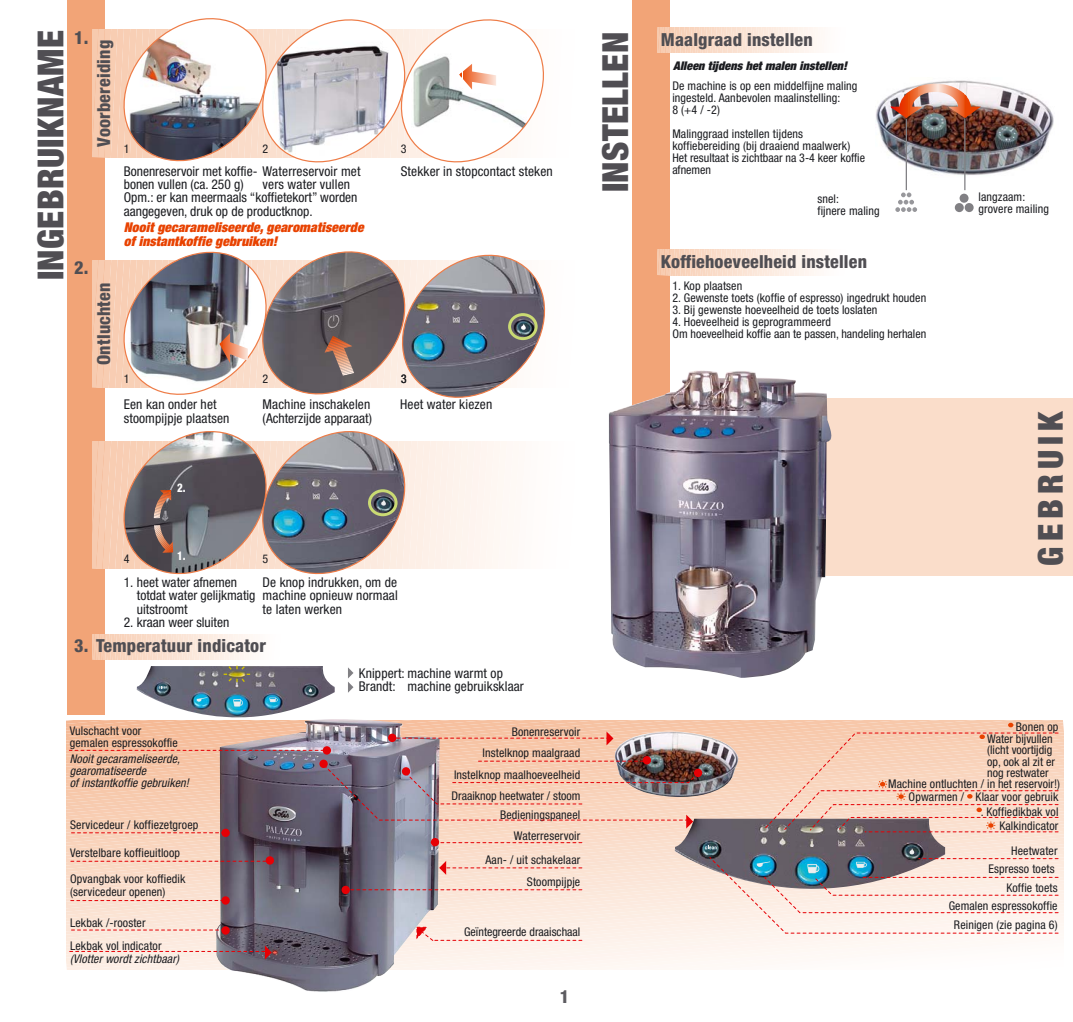
<style>
.page{position:relative;width:1073px;height:1022px;background:#fff}
.page>*{position:absolute;margin:0;border:0;box-sizing:border-box;transform-origin:0 0}
.t1{font:900 condensed 36px "Helvetica Neue";letter-spacing:.01em;color:#504e53}
.t2{font:900 condensed 34.5px "Helvetica Neue";letter-spacing:.15em;color:#504e53}
.t3{font:800 condensed 18px "Helvetica Neue";letter-spacing:.01em;color:#504e53}
.t4{font:800 condensed 18px "Helvetica Neue";color:#5c5b60}
.t5{font:condensed 13.5px/13.5px "Helvetica Neue";letter-spacing:.01em;color:#1b1c20}
.t6{font:italic 900 expanded 13.5px/13.5px "Helvetica Neue";letter-spacing:.01em;color:#e84200}
.t7{font:condensed 12px/12px "Helvetica Neue";letter-spacing:.01em;color:#1b1c20}
.t8{font:italic condensed 12px/12px "Helvetica Neue";letter-spacing:.01em;color:#1b1c20}
.t9{font:800 condensed 12px "Helvetica Neue";color:#fff;scale:.9 1}
.s1{font-weight:900;font-style:italic;font-stretch:expanded}
</style>
<div class="page">
<div style="left:806px;top:398px;width:267px;height:178px;background:#faddca"></div>
<div style="left:67px;top:0;width:38px;height:714px;background:#f2a477"></div>
<div style="left:631px;top:0;width:38px;height:426px;background:#f2a477"></div>
<svg style="left:895px;top:193px;width:22px;height:19px"></svg>
<div style="left:954px;top:203px;width:9px;height:9px;background:#818084;border-radius:50%"></div>
<div style="left:964px;top:203px;width:9px;height:9px;background:#818084;border-radius:50%"></div>
<div style="left:959px;top:194px;width:9px;height:9px;background:#818084;border-radius:50%"></div>
<svg style="left:657px;top:250px;width:161px;height:25px;background:#fae2d3"></svg>
<svg style="left:657px;top:27px;width:161px;height:26px;background:#fae2d3"></svg>
<img style="left:876px;top:80px;width:178px;height:98px">
<img style="left:216px;top:719px;width:223px;height:273px">
<img style="left:699px;top:833px;width:246px;height:13px">
<svg style="left:966px;top:84px;width:15px;height:34px"></svg>
<hr style="left:965px;top:84px;width:1px;height:34px;background:#e84200">
<hr style="left:963px;top:84px;width:2px;height:34px;background:#e94d09">
<img style="left:895px;top:84px;width:68px;height:34px">
<hr style="left:894px;top:84px;width:1px;height:34px;background:#e61802">
<hr style="left:892px;top:84px;width:2px;height:34px;background:#e60e03">
<hr style="left:891px;top:84px;width:1px;height:34px;background:#e60004">
<hr style="left:890px;top:84px;width:1px;height:34px;background:#e60005">
<hr style="left:905px;top:119px;width:2px;height:71px;background:#818084">
<hr style="left:964px;top:118px;width:1px;height:72px;background:#818084">
<img style="left:609px;top:370px;width:222px;height:308px">
<div style="left:221px;top:829px;width:9px;height:8px;background:#e60005;border-radius:50%"></div>
<svg style="left:324px;top:833px;width:375px;height:13px;background:#cbb2ac"></svg>
<svg style="left:92px;top:18px;width:452px;height:145px"></svg>
<svg style="left:67px;top:721px;width:992px;height:112px;background:#d3b1a3"></svg>
<svg style="left:92px;top:251px;width:454px;height:324px"></svg>
<svg style="left:348px;top:667px;width:5px;height:26px"></svg>
<svg style="left:69px;top:846px;width:994px;height:123px"></svg>
<img style="left:137px;top:666px;width:198px;height:51px">
<svg style="left:308px;top:687px;width:4px;height:5px"></svg>
<svg style="left:233px;top:699px;width:10px;height:7px"></svg>
<svg style="left:269px;top:698px;width:9px;height:4px"></svg>
<svg style="left:197px;top:697px;width:10px;height:5px"></svg>
<svg style="left:92px;top:634px;width:189px;height:54px"></svg>
<p class="t1" style="left:38px;top:280px;width:252px;rotate:-90deg">INGEBRUIKNAME</p>
<p class="t3" style="left:97px;top:147px;width:108px;rotate:-90deg">Voorbereiding</p>
<p class="t3" style="left:97px;top:365px;width:84px;rotate:-90deg">Ontluchten</p>
<p class="t3" style="left:74px;top:31px;width:16px">1.</p>
<p class="t3" style="left:74px;top:261px;width:16px">2.</p>
<p class="t7" style="left:124px;top:144px;width:7px">1</p>
<p class="t7" style="left:263px;top:144px;width:7px">2</p>
<p class="t7" style="left:401px;top:144px;width:7px">3</p>
<p class="t5" style="left:124px;top:192px;width:235px">Opm.: er kan meermaals “koffietekort” worden aangegeven, druk op de productknop.</p>
<p class="t5" style="left:401px;top:165px;width:153px">Stekker in stopcontact steken</p>
<p class="t5" style="left:124px;top:165px;width:238px">Bonenreservoir met koffie- Waterreservoir met bonen vullen (ca. 250 g)</p>
<p class="t5" style="left:263px;top:179px;width:89px">vers water vullen</p>
<p class="t6" style="left:124px;top:222px;width:244px">Nooit gecarameliseerde,gearomatiseerde of instantkoffie gebruiken!</p>
<p class="t7" style="left:124px;top:374px;width:7px">1</p>
<p class="t7" style="left:263px;top:374px;width:7px">2</p>
<p class="t5" style="left:124px;top:399px;width:107px">Een kan onder het stoompijpje plaatsen</p>
<p class="t5" style="left:263px;top:399px;width:111px">Machine inschakelen (Achterzijde apparaat)</p>
<p class="t7" style="left:401px;top:374px;width:7px">3</p>
<p class="t5" style="left:400px;top:399px;width:93px">Heet water kiezen</p>
<p class="t9" style="left:177px;top:484px;width:11px">2.</p>
<p class="t1" style="left:602px;top:192px;width:162px;rotate:-90deg">INSTELLEN</p>
<p class="t7" style="left:124px;top:554px;width:7px">4</p>
<p class="t9" style="left:177px;top:551px;width:11px">1.</p>
<p class="t7" style="left:263px;top:554px;width:7px">5</p>
<p class="t5" style="left:137px;top:576px;width:120px;text-indent:-13px">1. heet water afnemen totdat water gelijkmatig uitstroomt</p>
<p class="t5" style="left:124px;top:617px;width:107px">2. kraan weer sluiten</p>
<p class="t5" style="left:263px;top:576px;width:137px;text-align:justify">De knop indrukken, om de machine opnieuw normaal te laten werken</p>
<p class="t3" style="left:74px;top:639px;width:193px">3. Temperatuur indicator</p>
<p class="t7" style="left:70px;top:726px;width:110px">Vulschacht voor gemalen espressokoffie</p>
<p class="t8" style="left:70px;top:753px;width:123px">Nooit gecarameliseerde, gearomatiseerde<br>of instantkoffie gebruiken!</p>
<p class="t7" style="left:70px;top:820px;width:130px">Servicedeur / koffiezetgroep</p>
<p class="t7" style="left:70px;top:842px;width:117px;line-height:25.3px">Verstelbare koffieuitloop<br>Opvangbak voor koffiedik</p>
<p class="t7" style="left:70px;top:887px;width:97px">(servicedeur openen)</p>
<p class="t7" style="left:70px;top:912px;width:93px;line-height:23.5px">Lekbak /-rooster<br>Lekbak vol indicator</p>
<p class="t8" style="left:70px;top:954px;width:110px">(Vlotter wordt zichtbaar)</p>
<p class="t5" style="left:359px;top:667px;width:167px">Knippert: machine warmt op<br>Brandt: machine gebruiksklaar</p>
<p class="t7" style="left:512px;top:726px;width:70px">Bonenreservoir</p>
<p class="t7" style="left:482px;top:748px;width:99px">Instelknop maalgraad</p>
<p class="t7" style="left:454px;top:770px;width:128px">Instelknop maalhoeveelheid</p>
<p class="t7" style="left:451px;top:791px;width:130px">Draaiknop heetwater / stoom</p>
<p class="t7" style="left:500px;top:809px;width:82px">Bedieningspaneel</p>
<p class="t7" style="left:514px;top:831px;width:68px">Waterreservoir</p>
<p class="t7" style="left:485px;top:855px;width:96px">Aan- / uit schakelaar</p>
<p class="t7" style="left:527px;top:876px;width:55px">Stoompijpje</p>
<p class="t7" style="left:464px;top:927px;width:118px">Geïntegreerde draaischaal</p>
<p class="t4" style="left:560px;top:990px;width:11px">1</p>
<p class="t3" style="left:661px;top:33px;width:153px">Maalgraad instellen</p>
<p class="t7" style="left:672px;top:57px;width:187px;line-height:20px"><span class="s1">Alleen tijdens het malen instellen!<br></span>De machine is op een middelfijne maling</p>
<p class="t7" style="left:672px;top:93px;width:170px">ingesteld. Aanbevolen maalinstelling:<br>8 (+4 / -2)</p>
<p class="t7" style="left:672px;top:129px;width:194px">Malinggraad instellen tijdens koffiebereiding (bij draaiend maalwerk)<br>Het resultaat is zichtbaar na 3-4 keer koffie afnemen</p>
<p class="t7" style="left:817px;top:193px;width:64px">snel:<br>fijnere maling</p>
<p class="t7" style="left:978px;top:192px;width:72px">langzaam: grovere mailing</p>
<p class="t3" style="left:661px;top:255px;width:208px">Koffiehoeveelheid instellen</p>
<p class="t7" style="left:672px;top:281px;width:71px">1. Kop plaatsen</p>
<p class="t7" style="left:672px;top:293px;width:255px">2. Gewenste toets (koffie of espresso) ingedrukt houden</p>
<p class="t7" style="left:672px;top:305px;width:207px">3. Bij gewenste hoeveelheid de toets loslaten</p>
<p class="t7" style="left:672px;top:317px;width:255px">4. Hoeveelheid is geprogrammeerd<br>Om hoeveelheid koffie aan te passen, handeling herhalen</p>
<p class="t2" style="left:1038px;top:566px;width:156px;rotate:-90deg">GEBRUIK</p>
<p class="t7" style="left:1016px;top:722px;width:44px">Bonen op</p>
<p class="t7" style="left:987px;top:734px;width:69px;line-height:11.4px">Water bijvullen (licht voortijdig op, ook al zit er nog restwater</p>
<p class="t7" style="left:908px;top:779px;width:153px;line-height:12.6px;text-indent:-20px">Machine ontluchten / in het reservoir!)<br>Opwarmen /</p>
<p class="t7" style="left:975px;top:791px;width:84px;line-height:14.5px;text-align:right">Klaar voor gebruik . Koffiedikbak vol<br>Kalkindicator</p>
<p class="t7" style="left:948px;top:842px;width:110px;line-height:18.6px;text-align:right">Heetwater<br>Espresso toets<br>Koffie toets<br>Gemalen espressokoffie</p>
<p class="t7" style="left:954px;top:920px;width:105px">Reinigen (zie pagina 6)</p>
</div>
